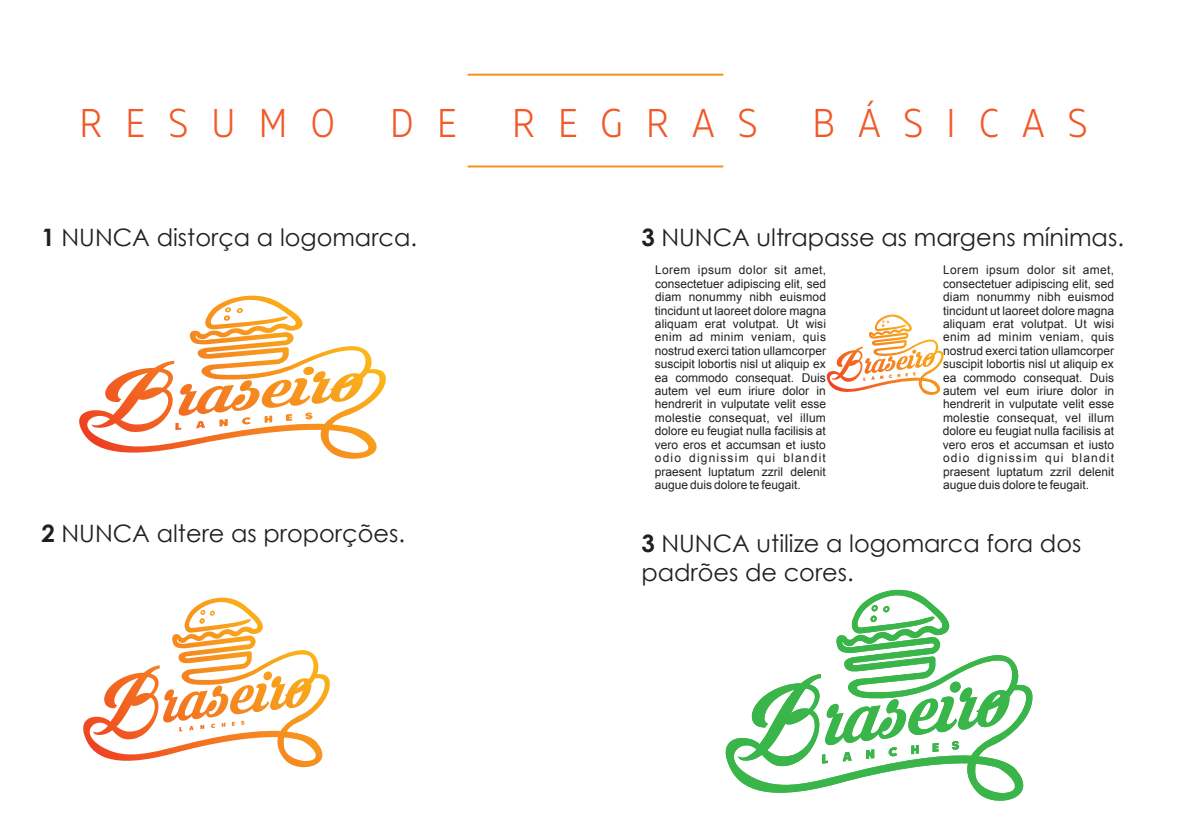
<style>
.page{position:relative;width:1191px;height:840px;background:#fff}
.page>*{position:absolute;margin:0;border:0;box-sizing:border-box;transform-origin:0 0}
.t1{font:300 40px "Muller Narrow";letter-spacing:.6em;color:#f15929}
.t2{font:24px/28.6px "Century Gothic";color:#231f20}
.t3{font:12px/13.4px "Arial";color:#231f20;text-align:justify}
.s1{font-weight:700}
</style>
<div class="page">
<hr style="left:467px;top:165px;width:256px;height:2px;background:#f7931d">
<hr style="left:467px;top:74px;width:256px;height:2px;background:#f7931d">
<svg style="left:175px;top:296px;width:193px;height:134px"></svg>
<svg style="left:163px;top:597px;width:152px;height:134px"></svg>
<svg style="left:725px;top:589px;width:308px;height:212px"></svg>
<svg style="left:822px;top:590px;width:192px;height:173px"></svg>
<svg style="left:863px;top:314px;width:73px;height:66px"></svg>
<h1 class="t1" style="left:80px;top:99px;width:256px">RESUMO</h1>
<h1 class="t1" style="left:391px;top:99px;width:67px">D E</h1>
<h1 class="t1" style="left:512px;top:99px;width:246px">REGRAS</h1>
<h1 class="t1" style="left:813px;top:99px;width:276px">BÁSICAS</h1>
<h2 class="t2" style="left:41px;top:223px;width:377px"><span class="s1">1</span> NUNCA distorça a logomarca.</h2>
<h2 class="t2" style="left:41px;top:518px;width:365px"><span class="s1">2</span> NUNCA altere as proporções.</h2>
<h2 class="t2" style="left:641px;top:223px;width:484px"><span class="s1">3</span> NUNCA ultrapasse as margens mínimas.</h2>
<p class="t3" style="left:655px;top:263px;width:173px">Lorem ipsum dolor sit amet, consectetuer adipiscing elit, sed diam nonummy nibh euismod tincidunt ut laoreet dolore magna aliquam erat volutpat. Ut wisi enim ad minim veniam, quis nostrud exerci tation ullamcorper suscipit lobortis nisl ut aliquip ex ea commodo consequat. Duis autem vel eum iriure dolor in hendrerit in vulputate velit esse molestie consequat, vel illum dolore eu feugiat nulla facilisis at vero eros et accumsan et iusto odio dignissim qui blandit praesent luptatum zzril delenit augue duis dolore te feugait.</p>
<p class="t3" style="left:943px;top:263px;width:173px">Lorem ipsum dolor sit amet, consectetuer adipiscing elit, sed diam nonummy nibh euismod tincidunt ut laoreet dolore magna aliquam erat volutpat. Ut wisi enim ad minim veniam, quis nostrud exerci tation ullamcorper suscipit lobortis nisl ut aliquip ex ea commodo consequat. Duis autem vel eum iriure dolor in hendrerit in vulputate velit esse molestie consequat, vel illum dolore eu feugiat nulla facilisis at vero eros et accumsan et iusto odio dignissim qui blandit praesent luptatum zzril delenit augue duis dolore te feugait.</p>
<h2 class="t2" style="left:641px;top:528px;width:441px"><span class="s1">3</span> NUNCA utilize a logomarca fora dos padrões de cores.</h2>
</div>
